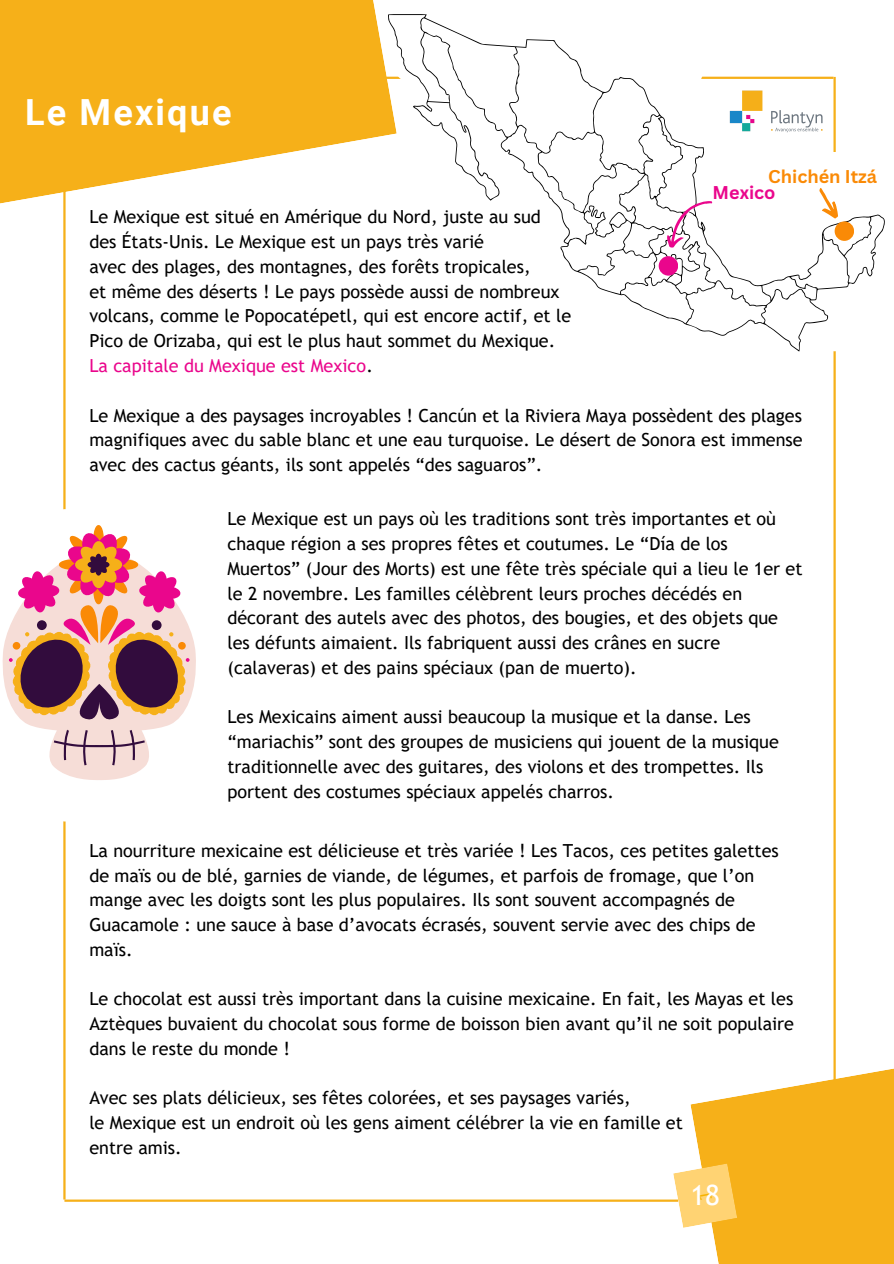
<style>
.page{position:relative;width:894px;height:1264px;background:#fff}
.page>*{position:absolute;margin:0;border:0;box-sizing:border-box;transform-origin:0 0}
.t1{font:700 36px "Roboto";letter-spacing:.06em;color:#fff}
.t2{font:27.9px "Trebuchet MS";color:#fff}
.t3{font:18px/24.8px "Trebuchet MS";color:#000}
.t4{font:18px "Trebuchet MS";color:#ea068c}
.t5{font:700 18px "Canva Sans";color:#fa8a06}
.t6{font:700 18px "Canva Sans";color:#ea068c}
.s1{color:#000}
</style>
<div class="page">
<hr style="left:63px;top:152px;width:3px;height:1047px;background:#f6b019">
<svg style="left:0;top:0;width:388px;height:207px;fill:#f6b019"></svg>
<hr style="left:64px;top:1199px;width:614px;height:2px;background:#f6b019">
<hr style="left:833px;top:77px;width:2px;height:1020px;background:#f6b019">
<hr style="left:366px;top:77px;width:467px;height:2px;background:#f6b019">
<svg style="left:690px;top:1030px;width:203px;height:233px;fill:#f6b019"></svg>
<svg style="left:388px;top:14px;width:497px;height:337px"></svg>
<div style="left:18px;top:509px;width:95px;height:312px;background:#fff;border-radius:50%"></div>
<svg style="left:2px;top:525px;width:194px;height:255px"></svg>
<svg style="left:812px;top:185px;width:29px;height:37px"></svg>
<div style="left:658px;top:256px;width:20px;height:20px;background:#ea068c;border-radius:50%"></div>
<div style="left:834px;top:221px;width:19px;height:20px;background:#fa8a06;border-radius:50%"></div>
<svg style="left:660px;top:191px;width:53px;height:60px"></svg>
<svg style="left:673px;top:1163px;width:64px;height:64px;background:#fdd47a"></svg>
<p class="t1" style="left:25px;top:91px;width:208px">Le Mexique</p>
<p class="t5" style="left:768px;top:164px;width:110px">Chichén Itzá</p>
<p class="t6" style="left:712px;top:180px;width:64px">Mexico</p>
<p class="t3" style="left:89px;top:205px;width:453px">Le Mexique est situé en Amérique du Nord, juste au sud</p>
<p class="t3" style="left:89px;top:229px;width:396px">des États-Unis. Le Mexique est un pays très varié</p>
<h2 class="t3" style="left:89px;top:254px;width:442px">avec des plages, des montagnes, des forêts tropicales,</h2>
<h2 class="t3" style="left:89px;top:279px;width:471px">et même des déserts ! Le pays possède aussi de nombreux</h2>
<p class="t3" style="left:89px;top:304px;width:483px">volcans, comme le Popocatépetl, qui est encore actif, et le</p>
<p class="t3" style="left:89px;top:328px;width:467px">Pico de Orizaba, qui est le plus haut sommet du Mexique.</p>
<p class="t4" style="left:89px;top:355px;width:285px">La capitale du Mexique est Mexico<span class="s1">.</span></p>
<p class="t3" style="left:89px;top:403px;width:714px;text-align:justify">Le Mexique a des paysages incroyables ! Cancún et la Riviera Maya possèdent des plages magnifiques avec du sable blanc et une eau turquoise. Le désert de Sonora est immense avec des cactus géants, ils sont appelés “des saguaros”.</p>
<p class="t3" style="left:227px;top:506px;width:576px">Le Mexique est un pays où les traditions sont très importantes et où chaque région a ses propres fêtes et coutumes. Le “Día de los Muertos” (Jour des Morts) est une fête très spéciale qui a lieu le 1er et le 2 novembre. Les familles célèbrent leurs proches décédés en décorant des autels avec des photos, des bougies, et des objets que les défunts aimaient. Ils fabriquent aussi des crânes en sucre (calaveras) et des pains spéciaux (pan de muerto).</p>
<p class="t3" style="left:227px;top:704px;width:552px">Les Mexicains aiment aussi beaucoup la musique et la danse. Les “mariachis” sont des groupes de musiciens qui jouent de la musique traditionnelle avec des guitares, des violons et des trompettes. Ils portent des costumes spéciaux appelés charros.</p>
<p class="t3" style="left:89px;top:838px;width:690px">La nourriture mexicaine est délicieuse et très variée ! Les Tacos, ces petites galettes de maïs ou de blé, garnies de viande, de légumes, et parfois de fromage, que l’on mange avec les doigts sont les plus populaires. Ils sont souvent accompagnés de Guacamole : une sauce à base d’avocats écrasés, souvent servie avec des chips de maïs.</p>
<p class="t3" style="left:89px;top:986px;width:706px;text-align:justify">Le chocolat est aussi très important dans la cuisine mexicaine. En fait, les Mayas et les Aztèques buvaient du chocolat sous forme de boisson bien avant qu’il ne soit populaire dans le reste du monde !</p>
<p class="t3" style="left:89px;top:1085px;width:542px">Avec ses plats délicieux, ses fêtes colorées, et ses paysages variés,</p>
<p class="t3" style="left:89px;top:1110px;width:595px">le Mexique est un endroit où les gens aiment célébrer la vie en famille et</p>
<p class="t3" style="left:89px;top:1135px;width:94px">entre amis.</p>
<p class="t2" style="left:690px;top:1178px;width:31px">18</p>
</div>
